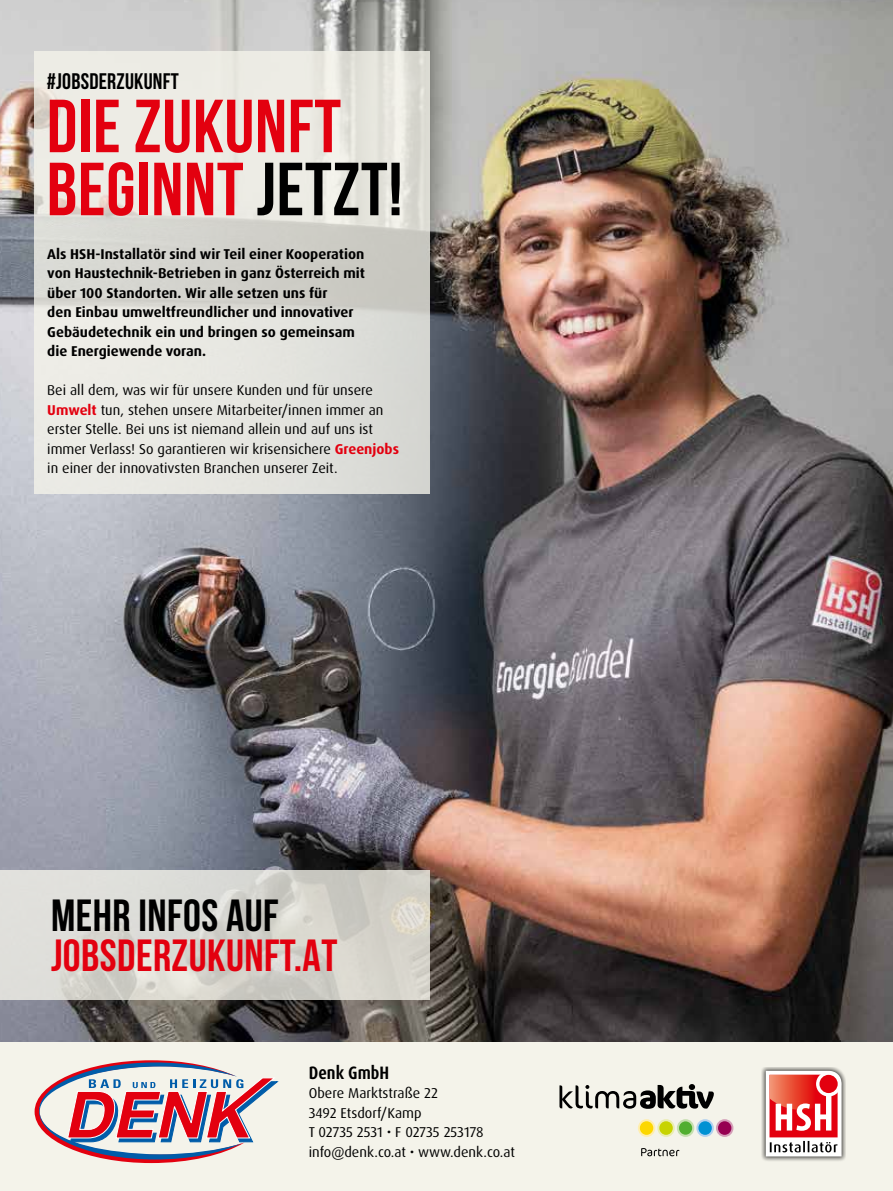
<style>
.page{position:relative;width:893px;height:1191px;background:#fff}
.page>*{position:absolute;margin:0;border:0;box-sizing:border-box;transform-origin:0 0}
.t1{font:700 75px/63px "Bebas Neue";letter-spacing:.01em;color:#e3000f}
.t2{font:700 45px "Bebas Neue";letter-spacing:.01em;color:#e3000f}
.t3{font:700 45px "Bebas Neue";letter-spacing:.01em;color:#000}
.t4{font:700 22.5px "Bebas Neue";letter-spacing:.01em;color:#000}
.t5{font:700 condensed 18px "Dax Pro";color:#000}
.t6{font:14.25px/19.5px "Dax Pro";color:#000}
.t7{font:700 14.25px/19.5px "Dax Pro";color:#000}
.s1{color:#000}
.s2{font-weight:700;color:#e3000f}
</style>
<div class="page">
<img style="left:0;top:0;width:892px;height:1042px">
<svg style="left:34px;top:51px;width:395px;height:442px;background:#e2e2db"></svg>
<svg style="left:0;top:869px;width:429px;height:130px;background:#d6d5cf"></svg>
<div style="left:0;top:1042px;width:893px;height:149px;background:#f4f3ea"></div>
<svg style="left:716px;top:1119px;width:17px;height:18px"></svg>
<div style="left:718px;top:1121px;width:13px;height:13px;background:#960051;border-radius:50%"></div>
<svg style="left:657px;top:1119px;width:18px;height:18px"></svg>
<div style="left:659px;top:1121px;width:14px;height:13px;background:#c7d300;border-radius:50%"></div>
<svg style="left:677px;top:1119px;width:17px;height:18px"></svg>
<div style="left:679px;top:1121px;width:13px;height:13px;background:#51ae30;border-radius:50%"></div>
<svg style="left:696px;top:1119px;width:18px;height:18px"></svg>
<div style="left:698px;top:1121px;width:14px;height:13px;background:#0091d3;border-radius:50%"></div>
<svg style="left:638px;top:1119px;width:17px;height:18px"></svg>
<div style="left:640px;top:1121px;width:13px;height:13px;background:#fcd700;border-radius:50%"></div>
<svg style="left:559px;top:1084px;width:155px;height:24px"></svg>
<svg style="left:641px;top:1148px;width:38px;height:8px"></svg>
<svg style="left:762px;top:1067px;width:84px;height:94px"></svg>
<svg style="left:766px;top:1070px;width:75px;height:86px;background:#e68483"></svg>
<hr style="left:892px;top:0;width:1px;height:1191px;background:#f4f3ea">
<hr style="left:892px;top:282px;width:1px;height:767px;background:#000;opacity:.2">
<svg style="left:35px;top:1060px;width:244px;height:103px"></svg>
<h3 class="t4" style="left:47px;top:69px;width:133px">#JOBSDERZUKUNFT</h3>
<h1 class="t1" style="left:47px;top:94px;width:357px">DIE ZUKUNFT<br>BEGINNT <span class="s1">JETZT!</span></h1>
<p class="t7" style="left:47px;top:244px;width:319px">Als HSH-Installatör sind wir Teil einer Kooperation von Haustechnik-Betrieben in ganz Österreich mit über 100 Standorten. Wir alle setzen uns für<br>den Einbau umweltfreundlicher und innovativer Gebäudetechnik ein und bringen so gemeinsam die Energiewende voran.</p>
<p class="t6" style="left:47px;top:381px;width:353px">Bei all dem, was wir für unsere Kunden und für unsere <span class="s2">Umwelt</span> tun, stehen unsere Mitarbeiter/innen immer an erster Stelle. Bei uns ist niemand allein und auf uns ist immer Verlass! So garantieren wir krisensichere <span class="s2">Greenjobs </span>in einer der innovativsten Branchen unserer Zeit.</p>
<h2 class="t3" style="left:51px;top:890px;width:229px">MEHR INFOS AUF</h2>
<h2 class="t2" style="left:51px;top:931px;width:288px">JOBSDERZUKUNFT.AT</h2>
<p class="t5" style="left:309px;top:1060px;width:82px">Denk GmbH</p>
<p class="t6" style="left:309px;top:1083px;width:208px">Obere Marktstraße 22<br>3492 Etsdorf/Kamp<br>T 02735 2531 • F 02735 253178 info@denk.co.at • www.denk.co.at</p>
</div>
